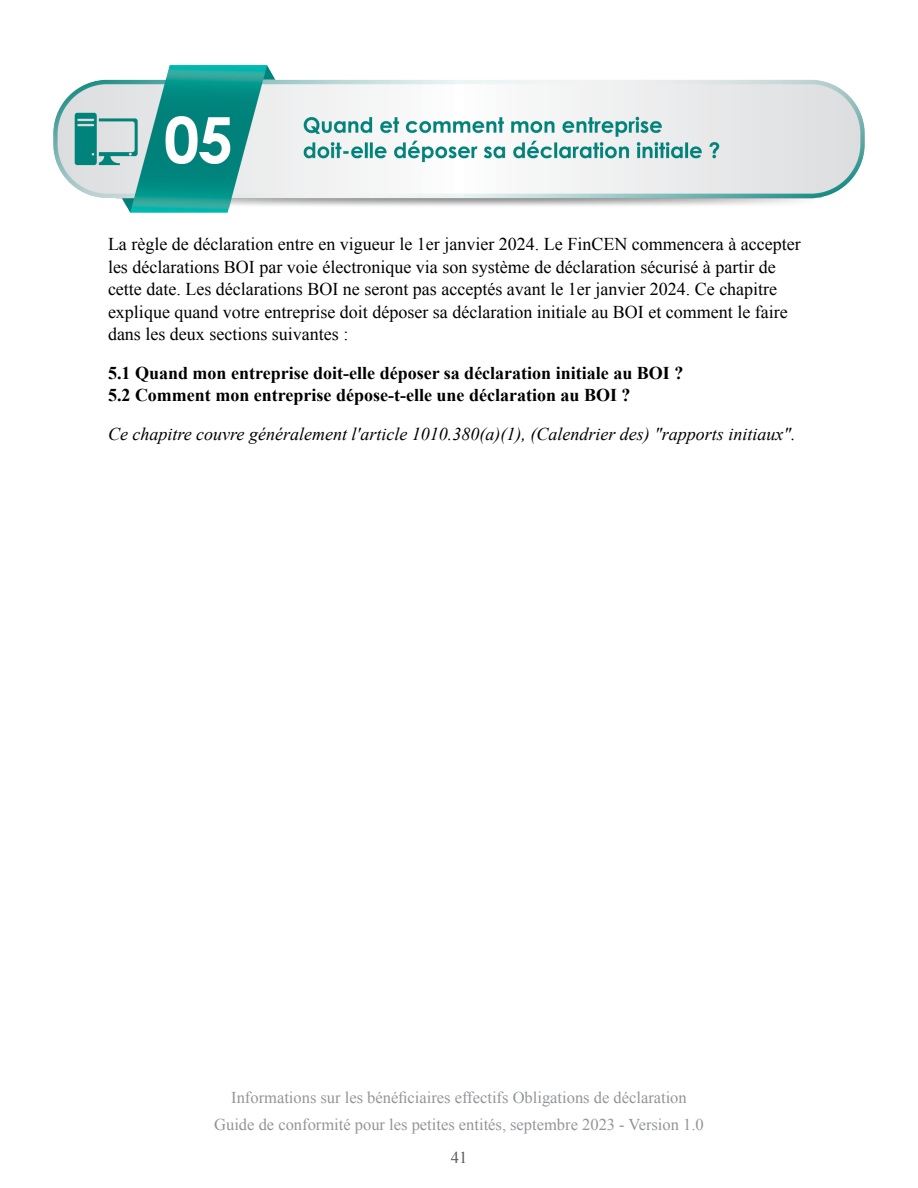
<style>
.page{position:relative;width:918px;height:1188px;background:#fff}
.page>*{position:absolute;margin:0;border:0;box-sizing:border-box;transform-origin:0 0}
.Body_Text{font:18px/22.5px "Times New Roman";color:#000}
.Body_Text-2{font:700 18px "Times New Roman";color:#000}
.Body_Text-3{font:italic 18px "Times New Roman";color:#000}
.t1{font:16.5px/27px "Times New Roman";color:#939598;text-align:center}
.t2{font:16.5px "Times New Roman";color:#58595b}
</style>
<div class="page">
<img style="left:53px;top:65px;width:812px;height:148px">
<p class="Body_Text" style="left:108px;top:233px;width:694px">La règle de déclaration entre en vigueur le 1er janvier 2024. Le FinCEN commencera à accepter les déclarations BOI par voie électronique via son système de déclaration sécurisé à partir de cette date. Les déclarations BOI ne seront pas acceptés avant le 1er janvier 2024. Ce chapitre explique quand votre entreprise doit déposer sa déclaration initiale au BOI et comment le faire dans les deux sections suivantes :</p>
<p class="Body_Text-2" style="left:108px;top:361px;width:577px">5.1 Quand mon entreprise doit-elle déposer sa déclaration initiale au BOI ?</p>
<p class="Body_Text-2" style="left:108px;top:383px;width:524px">5.2 Comment mon entreprise dépose-t-elle une déclaration au BOI ?</p>
<p class="Body_Text-3" style="left:108px;top:422px;width:689px">Ce chapitre couvre généralement l'article 1010.380(a)(1), (Calendrier des) "rapports initiaux".</p>
<p class="t1" style="left:214px;top:1084px;width:491px">Informations sur les bénéficiaires effectifs Obligations de déclaration<br>Guide de conformité pour les petites entités, septembre 2023 - Version 1.0</p>
<p class="t2" style="left:451px;top:1147px;width:18px">41</p>
</div>
